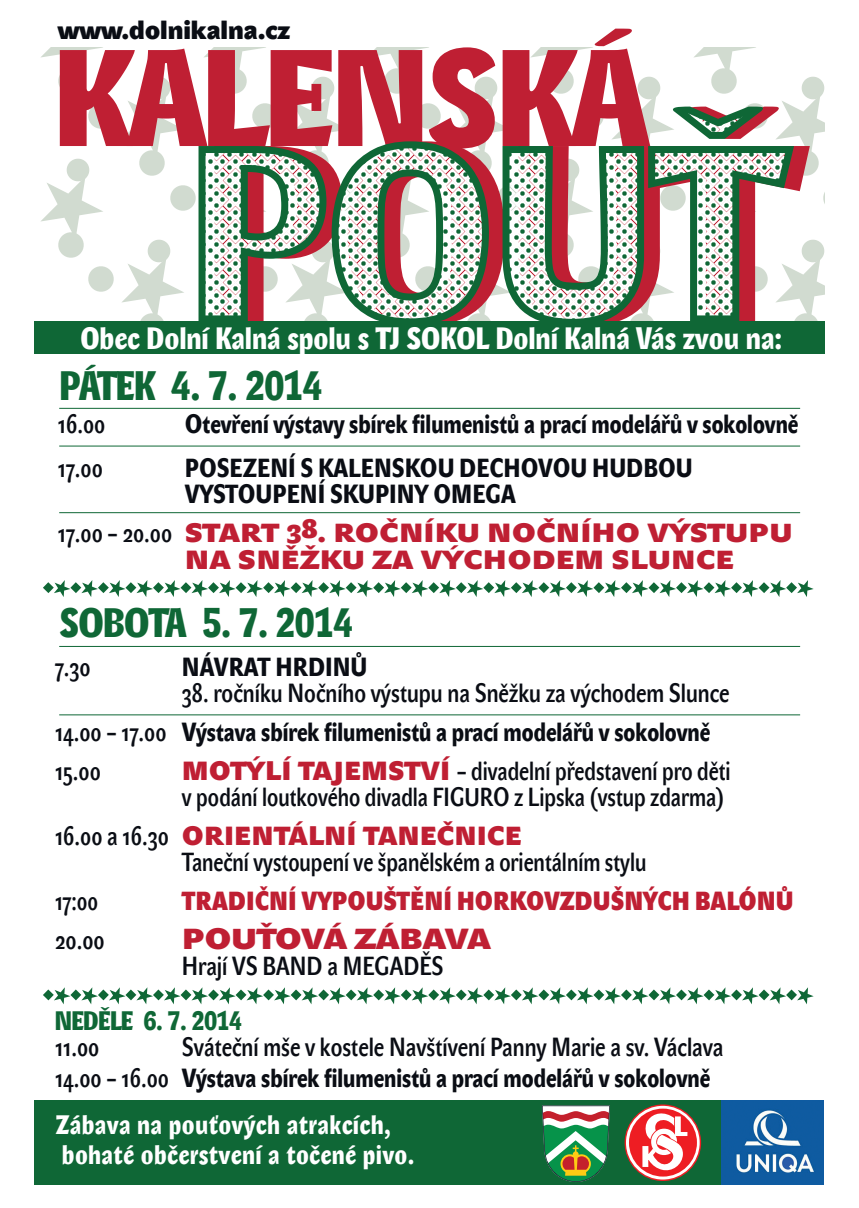
<style>
.page{position:relative;width:859px;height:1208px;background:#fff}
.page>*{position:absolute;margin:0;border:0;box-sizing:border-box;transform-origin:0 0}
.t1{font:40px "Lexicon Headline";color:#0f6736}
.t2{font:30px "Lexicon Headline";letter-spacing:.02em;color:#fff}
.t3{font:28.8px "John Sans Xblak CE";letter-spacing:-.02em;color:#bf1f33;scale:1.11 1}
.t4{font:26px/26px "John Sans Cond Heavy CE";color:#0a0d14}
.t5{font:26px "John Sans Cond Med CE";color:#0a0d14}
.t6{font:26px/26px "John Sans Cond Med CE";color:#0a0d14;scale:.96 1}
.t7{font:26px/26px "John Sans Xblak CE";color:#bf1f33;scale:1.1 1}
.t8{font:26px/30px "Lexicon Headline";letter-spacing:.04em;color:#fff}
.t9{font:26px "John Sans Cond Xblak CE";color:#bf1f33}
.t10{font:26px "John Sans Xblak CE";color:#bf1f33}
.t11{font:26px "John Sans Xblak CE";color:#0a0d14}
.t12{font:26px "Lexicon Headline";color:#0f6736}
.s1{font-family:"John Sans Cond Med CE";color:#0a0d14}
.s2{font-family:"John Sans Cond Med CE"}
.s3{font-family:"John Sans Xblak CE";color:#bf1f33}
</style>
<div class="page">
<svg style="left:41px;top:48px;width:784px;height:273px"></svg>
<svg style="left:60px;top:29px;width:750px;height:292px"></svg>
<div style="left:34px;top:321px;width:791px;height:33px;background:#0f6736"></div>
<svg style="left:43px;top:580px;width:771px;height:17px"></svg>
<svg style="left:43px;top:987px;width:771px;height:17px"></svg>
<hr style="left:59px;top:445px;width:741px;height:1px;background:#0f6736">
<hr style="left:59px;top:512px;width:741px;height:1px;background:#0f6736">
<hr style="left:59px;top:714px;width:741px;height:1px;background:#0f6736">
<hr style="left:59px;top:646px;width:741px;height:1px;background:#0f6736">
<hr style="left:59px;top:408px;width:741px;height:1px;background:#0f6736">
<div style="left:34px;top:1100px;width:790px;height:84px;background:#0f6736"></div>
<img style="left:721px;top:1100px;width:103px;height:84px">
<svg style="left:625px;top:1104px;width:76px;height:77px"></svg>
<svg style="left:626px;top:1105px;width:74px;height:74px"></svg>
<div style="left:629px;top:1108px;width:68px;height:68px;background:#ee1d23;border-radius:50%"></div>
<svg style="left:642px;top:1110px;width:45px;height:62px"></svg>
<svg style="left:542px;top:1105px;width:68px;height:77px;background:#759a71"></svg>
<p class="t11" style="left:58px;top:15px;width:234px">www.dolnikalna.cz</p>
<p class="t2" style="left:81px;top:322px;width:703px">Obec Dolní Kalná spolu s TJ SOKOL Dolní Kalná Vás zvou na:</p>
<h1 class="t1" style="left:60px;top:364px;width:264px">PÁTEK 4. 7. 2014</h1>
<p class="t5" style="left:58px;top:409px;width:49px">16.00</p>
<p class="t4" style="left:185px;top:412px;width:615px">Otevření výstavy sbírek filumenistů a prací modelářů v sokolovně</p>
<p class="t5" style="left:58px;top:453px;width:46px">17.00</p>
<p class="t4" style="left:185px;top:456px;width:509px">POSEZENÍ S KALENSKOU DECHOVOU HUDBOU<br>VYSTOUPENÍ SKUPINY OMEGA</p>
<p class="t7" style="left:185px;top:521px;width:554px;text-indent:-127px"><span class="s1">17.00 – 20.00</span> START 38. ROČNÍKU NOČNÍHO VÝSTUPU<br>NA SNĚŽKU ZA VÝCHODEM SLUNCE</p>
<h1 class="t1" style="left:60px;top:601px;width:295px">SOBOTA 5. 7. 2014</h1>
<p class="t5" style="left:55px;top:652px;width:37px">7.30</p>
<p class="t4" style="left:182px;top:654px;width:187px">NÁVRAT HRDINŮ</p>
<p class="t5" style="left:182px;top:678px;width:549px">38. ročníku Nočního výstupu na Sněžku za východem Slunce</p>
<p class="t4" style="left:55px;top:719px;width:657px"><span class="s2">14.00 – 17.00</span> Výstava sbírek filumenistů a prací modelářů v sokolovně</p>
<p class="t5" style="left:55px;top:756px;width:47px">15.00</p>
<p class="t6" style="left:182px;top:758px;width:573px"><span class="s3">MOTÝLÍ TAJEMSTVÍ</span> – divadelní představení pro děti v podání loutkového divadla FIGURO z Lipska (vstup zdarma)</p>
<p class="t10" style="left:55px;top:821px;width:468px"><span class="s1">16.00 a 16.30</span> ORIENTÁLNÍ TANEČNICE</p>
<p class="t6" style="left:182px;top:849px;width:485px">Taneční vystoupení ve španělském a orientálním stylu</p>
<p class="t6" style="left:55px;top:888px;width:46px">17:00</p>
<p class="t9" style="left:182px;top:886px;width:613px">TRADIČNÍ VYPOUŠTĚNÍ HORKOVZDUŠNÝCH BALÓNŮ</p>
<p class="t5" style="left:55px;top:925px;width:51px">20.00</p>
<p class="t3" style="left:182px;top:922px;width:280px">POUŤOVÁ ZÁBAVA</p>
<p class="t5" style="left:182px;top:951px;width:263px">Hrají VS BAND a MEGADĚS</p>
<p class="t12" style="left:55px;top:1006px;width:188px">NEDĚLE 6. 7. 2014</p>
<p class="t5" style="left:55px;top:1032px;width:46px">11.00</p>
<p class="t5" style="left:182px;top:1032px;width:543px">Sváteční mše v kostele Navštívení Panny Marie a sv. Václava</p>
<p class="t4" style="left:55px;top:1066px;width:657px"><span class="s2">14.00 – 16.00</span> Výstava sbírek filumenistů a prací modelářů v sokolovně</p>
<p class="t8" style="left:56px;top:1113px;width:360px">Zábava na pouťových atrakcích, bohaté občerstvení a točené pivo.</p>
</div>
